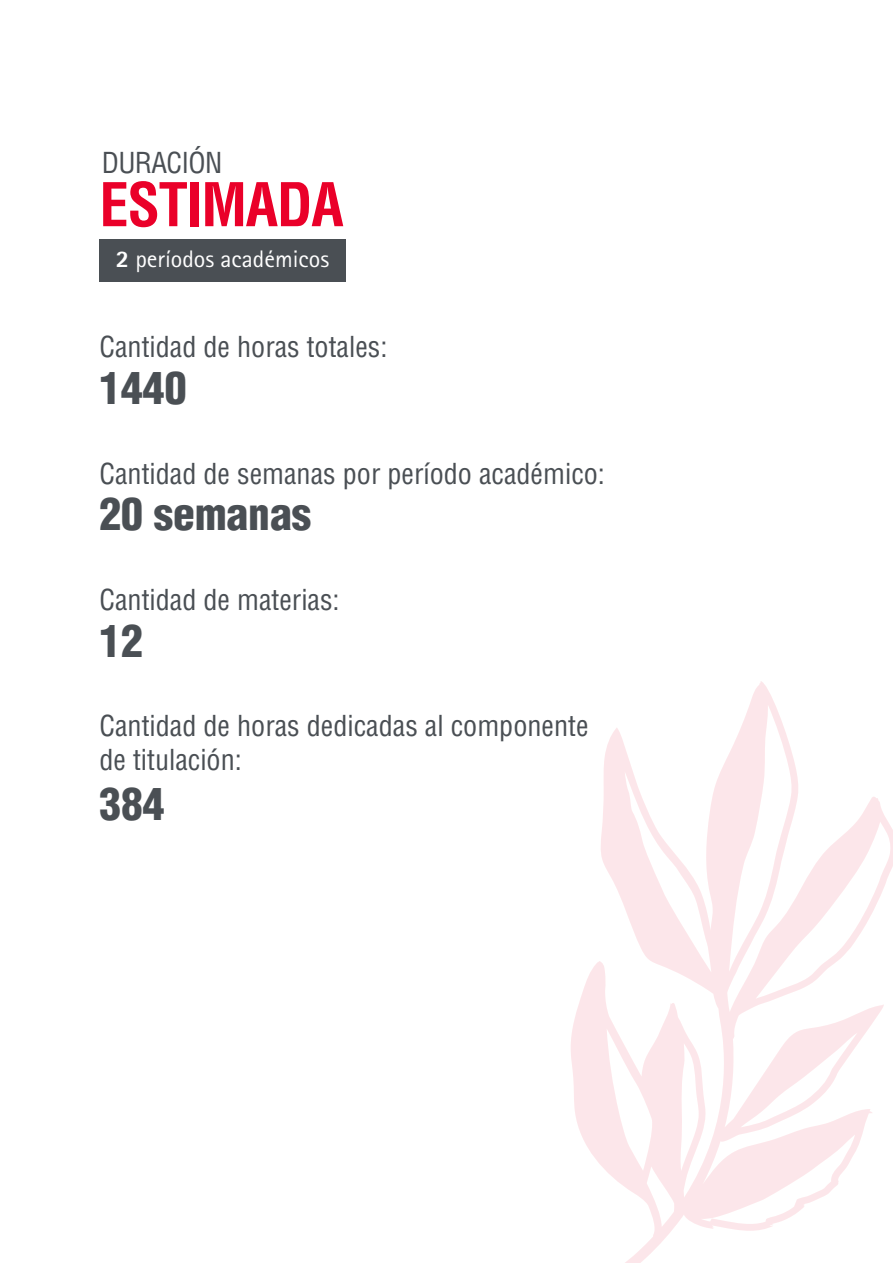
<style>
.page{position:relative;width:893px;height:1263px;background:#fff}
.page>*{position:absolute;margin:0;border:0;box-sizing:border-box;transform-origin:0 0}
.t1{font:700 condensed 58.8px "Helvetica LT Std";letter-spacing:-.025em;color:#ea0029}
.t2{font:900 condensed 43.5px "Helvetica LT Std";color:#4a4f54}
.t3{font:condensed 28.2px/34.5px "Helvetica LT Std";color:#4a4f54}
.t4{font:condensed 28.2px "Helvetica LT Std";letter-spacing:-.025em;color:#4a4f54}
.t5{font:24px "Rotis Sans Serif Std";color:#fff}
.s1{font-weight:800}
</style>
<div class="page">
<div style="left:99px;top:239px;width:247px;height:42px;background:#4a4f54"></div>
<svg style="left:571px;top:681px;width:322px;height:582px"></svg>
<p class="t4" style="left:102px;top:145px;width:122px">DURACIÓN</p>
<h1 class="t1" style="left:99px;top:168px;width:246px">ESTIMADA</h1>
<p class="t5" style="left:116px;top:245px;width:215px"><span class="s1">2</span> períodos académicos</p>
<p class="t3" style="left:99px;top:330px;width:289px">Cantidad de horas totales:</p>
<h2 class="t2" style="left:99px;top:361px;width:89px">1440</h2>
<p class="t3" style="left:99px;top:456px;width:507px">Cantidad de semanas por período académico:</p>
<h2 class="t2" style="left:99px;top:487px;width:213px">20 semanas</h2>
<p class="t3" style="left:99px;top:583px;width:242px">Cantidad de materias:</p>
<h2 class="t2" style="left:99px;top:614px;width:45px">12</h2>
<p class="t3" style="left:99px;top:708px;width:491px">Cantidad de horas dedicadas al componente de titulación:</p>
<h2 class="t2" style="left:99px;top:776px;width:67px">384</h2>
</div>
